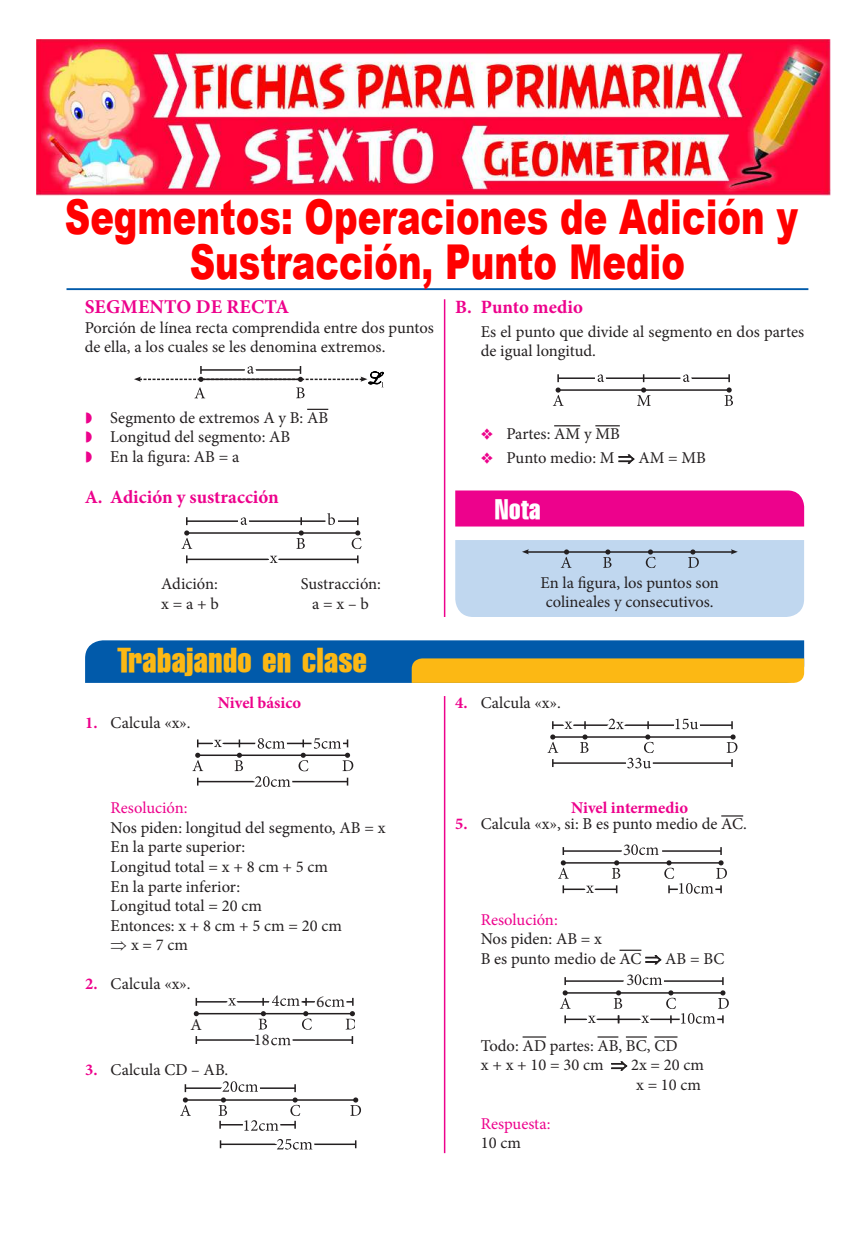
<style>
.page{position:relative;width:868px;height:1234px;background:#fff}
.page>*{position:absolute;margin:0;border:0;box-sizing:border-box;transform-origin:0 0}
.t1{font:900 48px/45px "Arial";color:#f00;text-align:center;scale:.74 1}
.t2{font:33px "Triumvirate Compressed";color:#fcb814}
.t3{font:27px "Triumvirate Compressed";color:#fff}
.t4{font:700 19.5px "Minion Pro";letter-spacing:.01em;color:#ed028c}
.t5{font:700 18.75px "Minion Pro";color:#ed028c}
.t6{font:16.5px/19.5px "Minion Pro";color:#231f20}
.t7{font:16.5px "Minion Pro";color:#ed028c}
.t8{font:700 16.5px "Minion Pro";color:#ed028c}
.s1{font-weight:700;color:#ed028c}
</style>
<div class="page">
<svg style="left:134px;top:366px;width:249px;height:32px"></svg>
<hr style="left:307px;top:408px;width:21px;height:2px;background:#231f20">
<hr style="left:187px;top:532px;width:171px;height:1px;background:#231f20">
<hr style="left:187px;top:520px;width:114px;height:2px;background:#231f20">
<svg style="left:182px;top:517px;width:10px;height:31px"></svg>
<svg style="left:296px;top:517px;width:9px;height:31px"></svg>
<svg style="left:232px;top:517px;width:23px;height:8px"></svg>
<hr style="left:301px;top:520px;width:57px;height:2px;background:#231f20">
<svg style="left:351px;top:517px;width:10px;height:32px"></svg>
<svg style="left:321px;top:513px;width:20px;height:12px"></svg>
<hr style="left:187px;top:558px;width:171px;height:2px;background:#231f20">
<svg style="left:262px;top:555px;width:21px;height:8px"></svg>
<hr style="left:444px;top:299px;width:1px;height:318px;background:#ed028c">
<hr style="left:444px;top:696px;width:1px;height:456px;background:#ed028c">
<hr style="left:558px;top:389px;width:171px;height:2px;background:#231f20">
<hr style="left:558px;top:377px;width:85px;height:2px;background:#231f20">
<svg style="left:552px;top:374px;width:11px;height:32px"></svg>
<svg style="left:637px;top:374px;width:13px;height:32px"></svg>
<svg style="left:589px;top:374px;width:23px;height:8px"></svg>
<hr style="left:643px;top:377px;width:86px;height:2px;background:#231f20">
<svg style="left:724px;top:374px;width:9px;height:32px"></svg>
<svg style="left:675px;top:374px;width:22px;height:8px"></svg>
<svg style="left:554px;top:425px;width:26px;height:1px"></svg>
<svg style="left:595px;top:425px;width:24px;height:1px"></svg>
<svg style="left:618px;top:454px;width:16px;height:10px"></svg>
<svg style="left:85px;top:640px;width:719px;height:42px;background:#50787d"></svg>
<hr style="left:198px;top:754px;width:149px;height:1px;background:#231f20">
<hr style="left:198px;top:742px;width:41px;height:2px;background:#231f20">
<svg style="left:192px;top:739px;width:36px;height:32px"></svg>
<hr style="left:198px;top:780px;width:149px;height:2px;background:#231f20">
<svg style="left:234px;top:738px;width:119px;height:49px"></svg>
<hr style="left:196px;top:1012px;width:156px;height:2px;background:#231f20">
<hr style="left:196px;top:1000px;width:67px;height:2px;background:#231f20">
<svg style="left:194px;top:997px;width:5px;height:18px"></svg>
<hr style="left:196px;top:1038px;width:156px;height:2px;background:#231f20">
<svg style="left:195px;top:1036px;width:2px;height:7px"></svg>
<svg style="left:221px;top:995px;width:133px;height:51px"></svg>
<hr style="left:185px;top:1098px;width:172px;height:2px;background:#231f20">
<svg style="left:181px;top:1097px;width:10px;height:18px"></svg>
<svg style="left:350px;top:1097px;width:11px;height:18px"></svg>
<hr style="left:185px;top:1087px;width:110px;height:1px;background:#231f20">
<hr style="left:220px;top:1143px;width:135px;height:1px;background:#231f20">
<svg style="left:210px;top:1081px;width:108px;height:69px"></svg>
<hr style="left:552px;top:736px;width:182px;height:1px;background:#231f20">
<hr style="left:552px;top:762px;width:180px;height:1px;background:#231f20">
<hr style="left:585px;top:724px;width:63px;height:1px;background:#231f20">
<hr style="left:648px;top:724px;width:84px;height:1px;background:#231f20">
<svg style="left:726px;top:721px;width:11px;height:31px"></svg>
<svg style="left:669px;top:718px;width:35px;height:12px"></svg>
<svg style="left:548px;top:721px;width:40px;height:31px"></svg>
<svg style="left:596px;top:718px;width:61px;height:51px"></svg>
<svg style="left:721px;top:815px;width:22px;height:1px"></svg>
<hr style="left:563px;top:861px;width:158px;height:2px;background:#231f20">
<svg style="left:559px;top:860px;width:9px;height:18px"></svg>
<hr style="left:563px;top:888px;width:53px;height:1px;background:#231f20">
<svg style="left:562px;top:885px;width:2px;height:8px"></svg>
<svg style="left:578px;top:885px;width:21px;height:8px"></svg>
<hr style="left:563px;top:850px;width:158px;height:1px;background:#231f20">
<svg style="left:562px;top:847px;width:2px;height:7px"></svg>
<svg style="left:611px;top:844px;width:115px;height:50px"></svg>
<svg style="left:619px;top:949px;width:42px;height:15px"></svg>
<hr style="left:565px;top:991px;width:157px;height:2px;background:#231f20">
<svg style="left:561px;top:990px;width:9px;height:18px"></svg>
<hr style="left:565px;top:1018px;width:53px;height:1px;background:#231f20">
<svg style="left:564px;top:1015px;width:2px;height:8px"></svg>
<svg style="left:580px;top:1015px;width:21px;height:8px"></svg>
<hr style="left:565px;top:980px;width:157px;height:1px;background:#231f20">
<svg style="left:564px;top:977px;width:2px;height:7px"></svg>
<svg style="left:613px;top:974px;width:115px;height:50px"></svg>
<svg style="left:522px;top:1036px;width:24px;height:1px"></svg>
<svg style="left:597px;top:1036px;width:21px;height:1px"></svg>
<svg style="left:625px;top:1036px;width:21px;height:1px"></svg>
<svg style="left:654px;top:1036px;width:23px;height:1px"></svg>
<svg style="left:611px;top:1061px;width:16px;height:9px"></svg>
<div style="left:455px;top:490px;width:349px;height:36px;background:#ed028c"></div>
<div style="left:455px;top:540px;width:349px;height:77px;background:#c0d7ef"></div>
<hr style="left:66px;top:288px;width:742px;height:2px;background:#015aaa">
<img style="left:37px;top:39px;width:793px;height:157px">
<h1 class="t1" style="left:65px;top:192px;width:992px">Segmentos: Operaciones de Adición y<br>Sustracción, Punto Medio</h1>
<p class="t4" style="left:85px;top:293px;width:206px">SEGMENTO DE RECTA</p>
<p class="t6" style="left:85px;top:318px;width:351px">Porción de línea recta comprendida entre dos puntos de ella, a los cuales se les denomina extremos.</p>
<p class="t6" style="left:110px;top:408px;width:219px">Segmento de extremos A y B: AB<br>Longitud del segmento: AB<br>En la figura: AB = a</p>
<p class="t5" style="left:85px;top:484px;width:195px">A. Adición y sustracción</p>
<p class="t5" style="left:455px;top:293px;width:129px">B. Punto medio</p>
<p class="t6" style="left:480px;top:321px;width:325px">Es el punto que divide al segmento en dos partes de igual longitud.</p>
<p class="t6" style="left:506px;top:422px;width:201px;line-height:23.7px">Partes: AM y MB<br>Punto medio: M ⇒ AM = MB</p>
<h3 class="t3" style="left:494px;top:491px;width:48px">Nota</h3>
<p class="t6" style="left:161px;top:574px;width:58px">Adición:</p>
<p class="t6" style="left:301px;top:574px;width:82px">Sustracción:</p>
<p class="t6" style="left:161px;top:593px;width:59px">x = a + b</p>
<p class="t6" style="left:312px;top:593px;width:58px">a = x – b</p>
<h2 class="t2" style="left:117px;top:638px;width:251px">Trabajando en clase</h2>
<p class="t8" style="left:218px;top:691px;width:85px">Nivel básico</p>
<p class="t6" style="left:85px;top:712px;width:107px"><span class="s1">1.</span> Calcula «x».</p>
<p class="t6" style="left:540px;top:572px;width:180px;text-align:center">En la figura, los puntos son colineales y consecutivos.</p>
<p class="t6" style="left:455px;top:693px;width:107px"><span class="s1">4.</span> Calcula «x».</p>
<p class="t7" style="left:111px;top:797px;width:78px">Resolución:</p>
<p class="t6" style="left:111px;top:817px;width:276px">Nos piden: longitud del segmento, AB = x<br>En la parte superior:<br>Longitud total = x + 8 cm + 5 cm<br>En la parte inferior:<br>Longitud total = 20 cm<br>Entonces: x + 8 cm + 5 cm = 20 cm<br>⇒ x = 7 cm</p>
<p class="t6" style="left:85px;top:973px;width:107px"><span class="s1">2.</span> Calcula «x».</p>
<p class="t6" style="left:316px;top:991px;width:9px">6</p>
<p class="t6" style="left:190px;top:1014px;width:13px">A</p>
<p class="t6" style="left:254px;top:1029px;width:17px">18</p>
<p class="t6" style="left:85px;top:1059px;width:145px"><span class="s1">3.</span> Calcula CD – AB.</p>
<p class="t8" style="left:571px;top:795px;width:118px">Nivel intermedio</p>
<p class="t6" style="left:623px;top:811px;width:125px;line-height:25.3px;text-indent:-168px"><span class="s1">5.</span> Calcula «x», si: B es punto medio de AC.<br>3</p>
<p class="t7" style="left:480px;top:908px;width:78px">Resolución:</p>
<p class="t6" style="left:480px;top:929px;width:245px">Nos piden: AB = x<br>B es punto medio de AC ⇒ AB = BC</p>
<p class="t6" style="left:626px;top:969px;width:9px">3</p>
<p class="t6" style="left:480px;top:1035px;width:198px">Todo: AD partes: AB, BC, CD</p>
<p class="t6" style="left:480px;top:1054px;width:225px">x + x + 10 = 30 cm ⇒ 2x = 20 cm</p>
<p class="t6" style="left:636px;top:1074px;width:66px">x = 10 cm</p>
<p class="t7" style="left:480px;top:1111px;width:71px">Respuesta:</p>
<p class="t6" style="left:480px;top:1132px;width:42px">10 cm</p>
</div>
